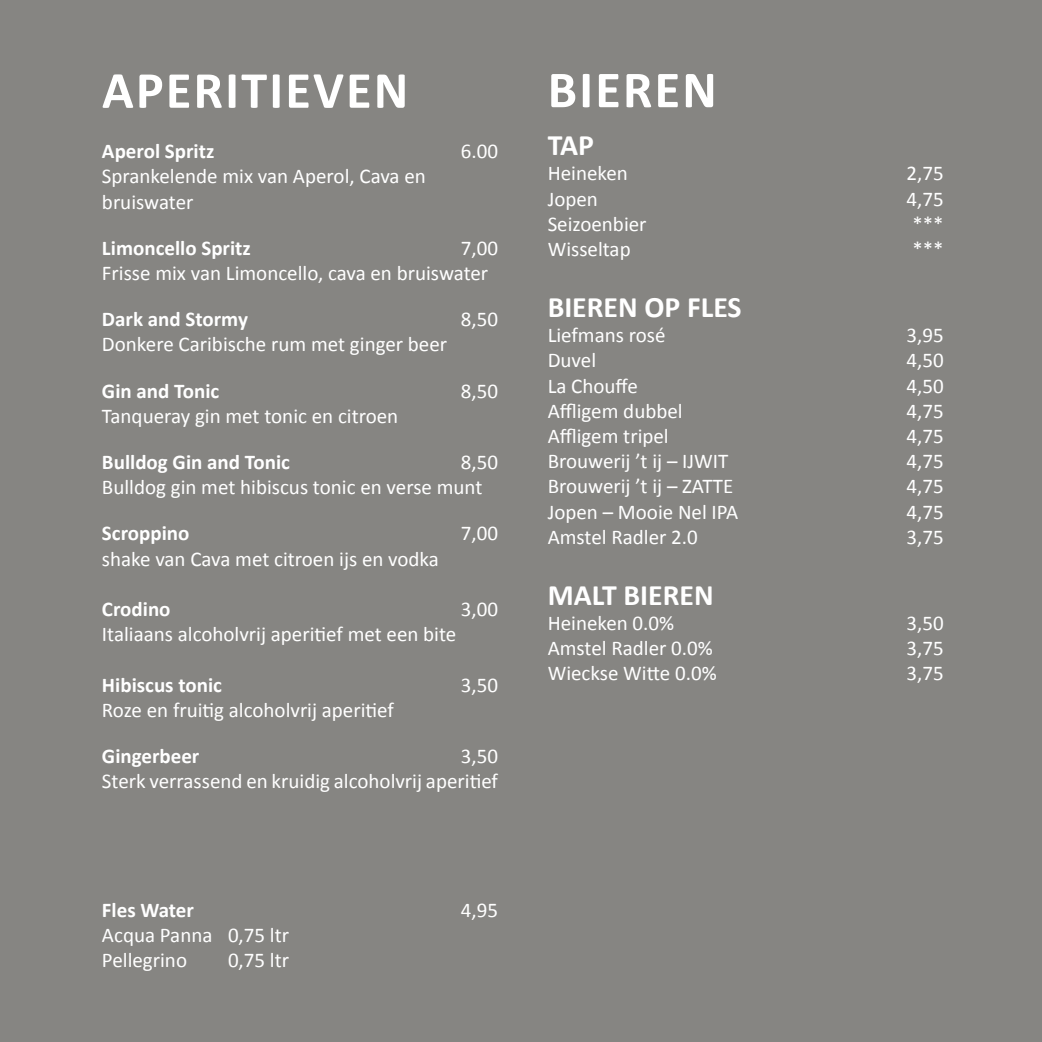
<style>
.page{position:relative;width:1042px;height:1042px;background:#868582}
.page>*{position:absolute;margin:0;border:0;box-sizing:border-box;transform-origin:0 0}
.t1{font:700 52.5px "Calibri";letter-spacing:.04em;color:#fff}
.t2{font:700 29.75px "Calibri";color:#fff}
.t3{font:21px/25.2px "Calibri";color:#fff}
.t4{font:700 21px "Calibri";color:#fff}
</style>
<div class="page">
<h1 class="t1" style="left:102px;top:57px;width:308px">APERITIEVEN</h1>
<p class="t4" style="left:102px;top:138px;width:114px">Aperol Spritz</p>
<p class="t3" style="left:461px;top:139px;width:39px">6.00</p>
<p class="t3" style="left:102px;top:164px;width:325px">Sprankelende mix van Aperol, Cava en bruiswater</p>
<p class="t4" style="left:102px;top:234px;width:150px">Limoncello Spritz</p>
<p class="t3" style="left:102px;top:235px;width:397px;text-indent:359px">7,00<br>Frisse mix van Limoncello, cava en bruiswater</p>
<p class="t4" style="left:102px;top:306px;width:147px">Dark and Stormy</p>
<p class="t3" style="left:461px;top:307px;width:39px">8,50</p>
<p class="t3" style="left:102px;top:332px;width:347px">Donkere Caribische rum met ginger beer</p>
<p class="t4" style="left:102px;top:377px;width:119px">Gin and Tonic</p>
<p class="t3" style="left:461px;top:378px;width:39px">8,50</p>
<p class="t3" style="left:102px;top:403px;width:298px">Tanqueray gin met tonic en citroen</p>
<p class="t4" style="left:102px;top:449px;width:189px">Bulldog Gin and Tonic</p>
<p class="t3" style="left:102px;top:449px;width:397px;text-indent:359px">8,50<br>Bulldog gin met hibiscus tonic en verse munt</p>
<p class="t4" style="left:102px;top:520px;width:89px">Scroppino</p>
<p class="t3" style="left:461px;top:521px;width:39px">7,00</p>
<p class="t3" style="left:102px;top:546px;width:338px">shake van Cava met citroen ijs en vodka</p>
<p class="t4" style="left:102px;top:596px;width:70px">Crodino</p>
<p class="t3" style="left:461px;top:596px;width:39px">3,00</p>
<p class="t3" style="left:102px;top:622px;width:356px">Italiaans alcoholvrij aperitief met een bite</p>
<p class="t4" style="left:102px;top:671px;width:121px">Hibiscus tonic</p>
<p class="t3" style="left:461px;top:672px;width:39px">3,50</p>
<p class="t3" style="left:102px;top:697px;width:293px">Roze en fruitig alcoholvrij aperitief</p>
<p class="t4" style="left:102px;top:743px;width:99px">Gingerbeer</p>
<p class="t3" style="left:102px;top:743px;width:397px;text-align:right">3,50<br>Sterk verrassend en kruidig alcoholvrij aperitief</p>
<p class="t4" style="left:102px;top:896px;width:93px">Fles Water</p>
<p class="t3" style="left:461px;top:897px;width:39px">4,95</p>
<p class="t3" style="left:102px;top:922px;width:189px">Acqua Panna 0,75 ltr<br>Pellegrino</p>
<p class="t3" style="left:228px;top:947px;width:63px">0,75 ltr</p>
<h1 class="t1" style="left:548px;top:56px;width:171px">BIEREN</h1>
<h2 class="t2" style="left:548px;top:126px;width:48px">TAP</h2>
<p class="t3" style="left:548px;top:161px;width:82px">Heineken</p>
<p class="t3" style="left:906px;top:161px;width:39px">2,75</p>
<p class="t3" style="left:548px;top:186px;width:52px">Jopen</p>
<p class="t3" style="left:906px;top:186px;width:39px">4,75</p>
<p class="t3" style="left:548px;top:211px;width:100px">Seizoenbier</p>
<p class="t3" style="left:912px;top:211px;width:33px">***</p>
<p class="t3" style="left:548px;top:236px;width:85px">Wisseltap</p>
<p class="t3" style="left:912px;top:236px;width:33px">***</p>
<h2 class="t2" style="left:548px;top:288px;width:195px">BIEREN OP FLES</h2>
<p class="t3" style="left:548px;top:323px;width:119px">Liefmans rosé</p>
<p class="t3" style="left:906px;top:323px;width:39px">3,95</p>
<p class="t3" style="left:548px;top:348px;width:50px">Duvel</p>
<p class="t3" style="left:906px;top:348px;width:39px">4,50</p>
<p class="t3" style="left:548px;top:373px;width:92px">La Chouffe</p>
<p class="t3" style="left:906px;top:373px;width:39px">4,50</p>
<p class="t3" style="left:548px;top:398px;width:136px">Affligem dubbel</p>
<p class="t3" style="left:906px;top:398px;width:39px">4,75</p>
<p class="t3" style="left:548px;top:423px;width:123px">Affligem tripel</p>
<p class="t3" style="left:906px;top:423px;width:39px">4,75</p>
<p class="t3" style="left:548px;top:449px;width:182px">Brouwerij ’t ij – IJWIT</p>
<p class="t3" style="left:906px;top:449px;width:39px">4,75</p>
<p class="t3" style="left:548px;top:474px;width:187px">Brouwerij ’t ij – ZATTE</p>
<p class="t3" style="left:906px;top:474px;width:39px">4,75</p>
<p class="t3" style="left:548px;top:499px;width:192px">Jopen – Mooie Nel IPA</p>
<p class="t3" style="left:906px;top:499px;width:39px">4,75</p>
<p class="t3" style="left:548px;top:524px;width:152px">Amstel Radler 2.0</p>
<p class="t3" style="left:906px;top:524px;width:39px">3,75</p>
<h2 class="t2" style="left:548px;top:576px;width:167px">MALT BIEREN</h2>
<p class="t3" style="left:548px;top:610px;width:128px">Heineken 0.0%</p>
<p class="t3" style="left:906px;top:610px;width:39px">3,50</p>
<p class="t3" style="left:548px;top:635px;width:167px">Amstel Radler 0.0%</p>
<p class="t3" style="left:906px;top:635px;width:39px">3,75</p>
<p class="t3" style="left:548px;top:661px;width:170px">Wieckse Witte 0.0%</p>
<p class="t3" style="left:906px;top:661px;width:39px">3,75</p>
</div>
